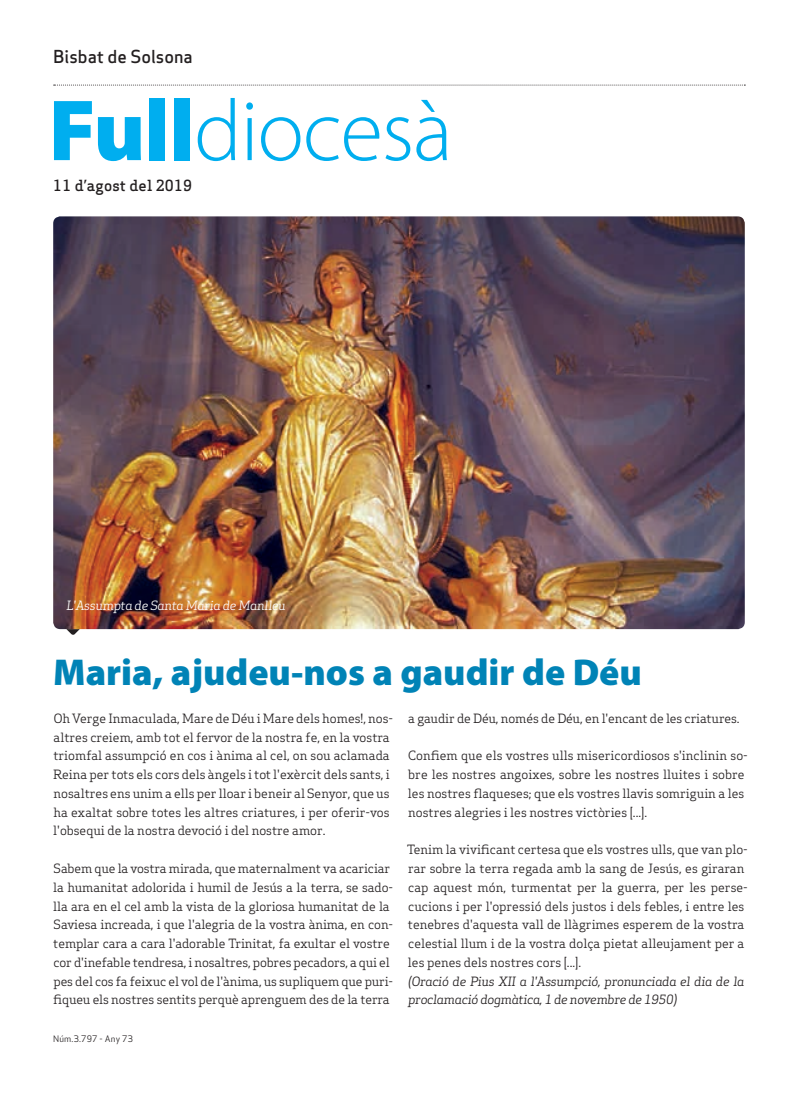
<style>
.page{position:relative;width:798px;height:1099px;background:#fff}
.page>*{position:absolute;margin:0;border:0;box-sizing:border-box;transform-origin:0 0}
.Titulars{font:300 87.5px "Myriad Pro";letter-spacing:-.015em;color:#00aeef}
.Titulars-2{font:900 37.5px "Myriad Pro";color:#0083b6}
.Capçalera{font:17.5px "Apex Sans Medium T";color:#231f20}
.Data{font:500 15px "Apex Serif";letter-spacing:.01em;color:#231f20}
.Text_General{font:12.5px/18.8px "Apex Serif";color:#231f20}
.Text_General-2{font:italic 12.5px/18.8px "Apex Serif";letter-spacing:-.02em;color:#231f20}
.Text_General-3{font:italic 12.5px "Apex Serif";letter-spacing:-.02em;color:#fff}
.Titulars-3{font:8.75px "Apex Sans Book T";letter-spacing:.02em;color:#231f20}
.s1{font-weight:900}
</style>
<div class="page">
<svg style="left:54px;top:85px;width:691px;height:1px"></svg>
<svg style="left:66px;top:629px;width:14px;height:6px"></svg>
<img style="left:53px;top:216px;width:691px;height:413px">
<p class="Capçalera" style="left:53px;top:45px;width:141px">Bisbat de Solsona</p>
<p class="Titulars" style="left:49px;top:78px;width:405px"><span class="s1">Full</span>diocesà</p>
<p class="Data" style="left:53px;top:176px;width:140px">11 d’agost del 2019</p>
<p class="Text_General-3" style="left:66px;top:598px;width:221px">L'Assumpta de Santa Maria de Manlleu</p>
<p class="Titulars-2" style="left:53px;top:647px;width:590px">Maria, ajudeu-nos a gaudir de Déu</p>
<p class="Text_General" style="left:53px;top:708px;width:341px">Oh Verge Inmaculada, Mare de Déu i Mare dels homes!, nos&shy;altres creiem, amb tot el fervor de la nostra fe, en la vostra triomfal assumpció en cos i ànima al cel, on sou aclamada Reina per tots els cors dels àngels i tot l'exèrcit dels sants, i nosaltres ens unim a ells per lloar i beneir al Senyor, que us ha exaltat sobre totes les altres criatures, i per oferir-vos l'obsequi de la nostra devoció i del nostre amor.</p>
<p class="Text_General" style="left:53px;top:858px;width:341px">Sabem que la vostra mirada, que maternalment va acariciar la humanitat adolorida i humil de Jesús a la terra, se sado&shy;lla ara en el cel amb la vista de la gloriosa humanitat de la Saviesa increada, i que l'alegria de la vostra ànima, en con&shy;templar cara a cara l'adorable Trinitat, fa exultar el vostre cor d'inefable tendresa, i nosaltres, pobres pecadors, a qui el pes del cos fa feixuc el vol de l'ànima, us supliquem que puri&shy;fiqueu els nostres sentits perquè aprenguem des de la terra</p>
<p class="Titulars-3" style="left:53px;top:1032px;width:81px">Núm.3.797 - Any 73</p>
<p class="Text_General" style="left:408px;top:708px;width:333px">a gaudir de Déu, només de Déu, en l'encant de les criatures.</p>
<p class="Text_General" style="left:408px;top:746px;width:341px">Confiem que els vostres ulls misericordiosos s'inclinin so&shy;bre les nostres angoixes, sobre les nostres lluites i sobre les nostres flaqueses; que els vostres llavis somriguin a les nostres alegries i les nostres victòries [...].</p>
<p class="Text_General" style="left:407px;top:840px;width:342px">Tenim la vivificant certesa que els vostres ulls, que van plo&shy;rar sobre la terra regada amb la sang de Jesús, es giraran cap aquest món, turmentat per la guerra, per les perse&shy;cucions i per l'opressió dels justos i dels febles, i entre les tenebres d'aquesta vall de llàgrimes esperem de la vostra celestial llum i de la vostra dolça pietat alleujament per a les penes dels nostres cors [...].</p>
<p class="Text_General-2" style="left:408px;top:971px;width:337px">(Oració de Pius XII a l'Assumpció, pronunciada el dia de la proclamació dogmàtica, 1 de novembre de 1950)</p>
</div>
